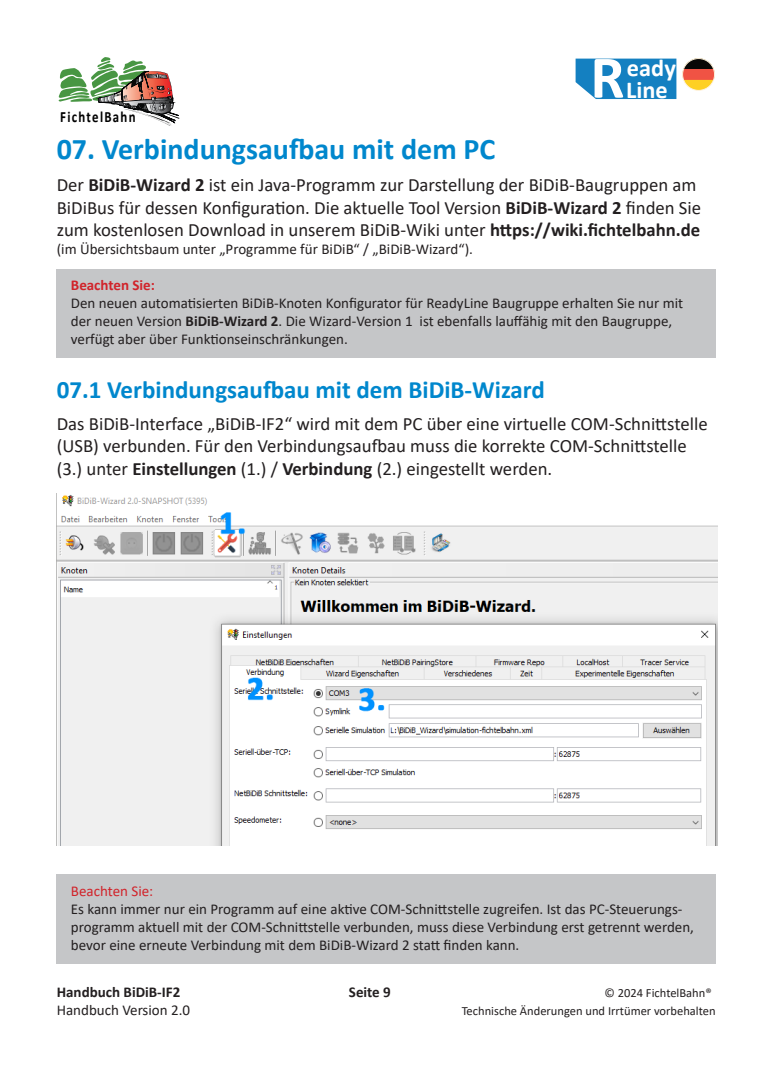
<style>
.page{position:relative;width:773px;height:1078px;background:#fff}
.page>*{position:absolute;margin:0;border:0;box-sizing:border-box;transform-origin:0 0}
.t1{font:700 60.75px "Calibri";color:#fff}
.Inhaltsüberschrift_D{font:700 30px "Calibri";color:#0087cd}
.Unterüberschrift{font:700 25px "Calibri";color:#0087cd}
.t2{font:700 24.25px "Calibri";color:#fff}
.t3{font:18.75px/22.5px "Calibri";color:#231f20}
.t4{font:700 15.75px "Calibri";letter-spacing:.1em;color:#000001;scale:.82 1}
.t5{font:15px/18px "Calibri";color:#231f20}
.t6{font:700 15px "Calibri";color:#231f20}
.t7{font:12.5px "Calibri";color:#231f20}
.s1{font-weight:700}
.s2{font-weight:700;color:#d1232a}
.s3{color:#d1232a}
</style>
<div class="page">
<svg style="left:58px;top:57px;width:121px;height:69px"></svg>
<svg style="left:575px;top:58px;width:140px;height:41px"></svg>
<img style="left:57px;top:495px;width:660px;height:349px">
<div style="left:57px;top:873px;width:659px;height:90px;background:#c5c6c8"></div>
<div style="left:57px;top:268px;width:659px;height:89px;background:#c5c6c8"></div>
<p class="t4" style="left:60px;top:105px;width:93px">FichtelBahn</p>
<h1 class="t1" style="left:590px;top:34px;width:36px">R</h1>
<h3 class="t2" style="left:627px;top:51px;width:50px">eady</h3>
<h3 class="t2" style="left:626px;top:73px;width:43px">Line</h3>
<p class="Inhaltsüberschrift_D" style="left:57px;top:127px;width:440px">07. Verbindungsaufbau mit dem PC</p>
<p class="t3" style="left:57px;top:173px;width:646px">Der <span class="s1">BiDiB-Wizard 2</span> ist ein Java-Programm zur Darstellung der BiDiB-Baugruppen am<br>BiDiBus für dessen Konfiguration. Die aktuelle Tool Version <span class="s1">BiDiB-Wizard 2</span> finden Sie zum kostenlosen Download in unserem BiDiB-Wiki unter <span class="s1">https://wiki.fichtelbahn.de</span></p>
<p class="t5" style="left:57px;top:240px;width:417px">(im Übersichtsbaum unter „Programme für BiDiB“ / „BiDiB-Wizard“).</p>
<p class="t5" style="left:71px;top:276px;width:613px"><span class="s2">Beachten Sie:<br></span>Den neuen automatisierten BiDiB-Knoten Konfigurator für ReadyLine Baugruppe erhalten Sie nur mit der neuen Version <span class="s1">BiDiB-Wizard 2</span>. Die Wizard-Version 1 ist ebenfalls lauffähig mit den Baugruppe, verfügt aber über Funktionseinschränkungen.</p>
<p class="Unterüberschrift" style="left:57px;top:371px;width:489px">07.1 Verbindungsaufbau mit dem BiDiB-Wizard</p>
<p class="t3" style="left:57px;top:412px;width:652px">Das BiDiB-Interface „BiDiB-IF2“ wird mit dem PC über eine virtuelle COM-Schnittstelle (USB) verbunden. Für den Verbindungsaufbau muss die korrekte COM-Schnittstelle (3.) unter <span class="s1">Einstellungen</span> (1.) / <span class="s1">Verbindung</span> (2.) eingestellt werden.</p>
<p class="t5" style="left:71px;top:881px;width:624px"><span class="s3">Beachten Sie:<br></span>Es kann immer nur ein Programm auf eine aktive COM-Schnittstelle zugreifen. Ist das PC-Steuerungs&shy;programm aktuell mit der COM-Schnittstelle verbunden, muss diese Verbindung erst getrennt werden, bevor eine erneute Verbindung mit dem BiDiB-Wizard 2 statt finden kann.</p>
<p class="t6" style="left:57px;top:981px;width:125px">Handbuch BiDiB-IF2</p>
<p class="t7" style="left:604px;top:983px;width:109px">© 2024 FichtelBahn®</p>
<p class="t5" style="left:57px;top:1000px;width:135px">Handbuch Version 2.0</p>
<p class="t7" style="left:461px;top:1001px;width:255px">Technische Änderungen und Irrtümer vorbehalten</p>
<p class="t6" style="left:349px;top:981px;width:43px">Seite 9</p>
</div>
